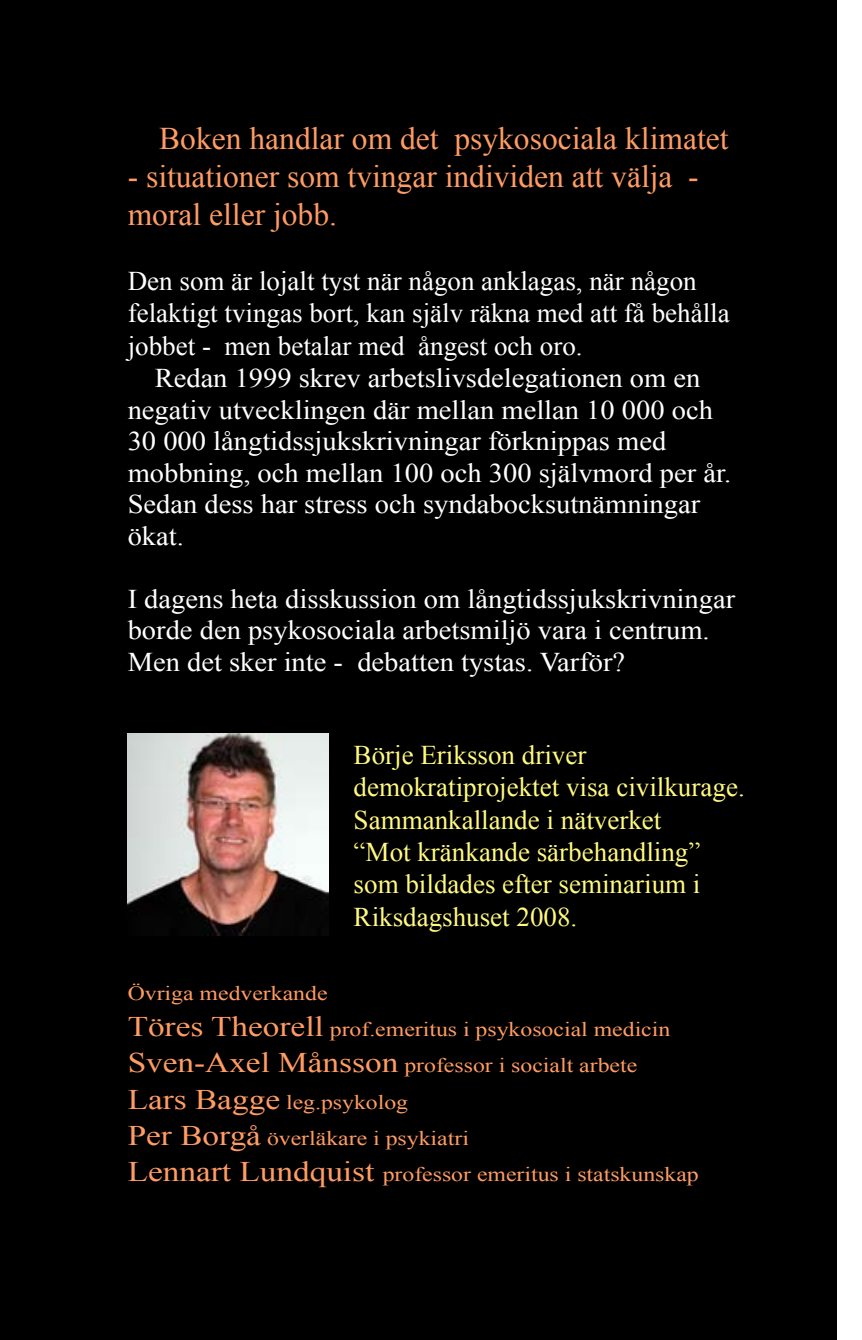
<style>
.page{position:relative;width:862px;height:1340px;background:#fff}
.page>*{position:absolute;margin:0;border:0;box-sizing:border-box;transform-origin:0 0}
.t1{font:31.5px/37.8px "Times New Roman";color:#ff9c63}
.t2{font:27px/31.5px "Times New Roman";color:#fff;scale:1.05 1}
.t3{font:27px/32.4px "Times New Roman";color:#fffa7f}
.t4{font:27px/32.4px "Times New Roman";color:#fff}
.t5{font:20.25px/36.2px "Times New Roman";color:#ff9c63;scale:1.17 1}
.s1{font-size:28.35px}
</style>
<div class="page">
<div style="left:0;top:0;width:836px;height:1339px;background:#000"></div>
<img style="left:128px;top:734px;width:200px;height:201px">
<p class="t1" style="left:159px;top:119px;width:570px">Boken handlar om det psykosociala klimatet</p>
<p class="t1" style="left:128px;top:157px;width:572px">- situationer som tvingar individen att välja - moral eller jobb.</p>
<p class="t4" style="left:128px;top:264px;width:603px">Den som är lojalt tyst när någon anklagas, när någon felaktigt tvingas bort, kan själv räkna med att få behålla jobbet - men betalar med ångest och oro.</p>
<p class="t2" style="left:128px;top:362px;width:576px;text-indent:27px">Redan 1999 skrev arbetslivsdelegationen om en negativ utvecklingen där mellan mellan 10 000 och 30 000 långtidssjukskrivningar förknippas med mobbning, och mellan 100 och 300 självmord per år.<br>Sedan dess har stress och syndabocksutnämningar ökat.</p>
<p class="t2" style="left:128px;top:582px;width:579px">I dagens heta disskussion om långtidssjukskrivningar borde den psykosociala arbetsmiljö vara i centrum.<br>Men det sker inte - debatten tystas. Varför?</p>
<p class="t3" style="left:353px;top:738px;width:392px">Börje Eriksson driver demokratiprojektet visa civilkurage.<br>Sammankallande i nätverket<br>“Mot kränkande särbehandling” som bildades efter seminarium i<br>Riksdagshuset 2008.</p>
<p class="t5" style="left:128px;top:974px;width:489px">Övriga medverkande<br><span class="s1">Töres Theorell</span> prof.emeritus i psykosocial medicin <span class="s1">Sven-Axel Månsson</span> professor i socialt arbete <span class="s1">Lars Bagge</span> leg.psykolog<br><span class="s1">Per Borgå</span> överläkare i psykiatri<br><span class="s1">Lennart Lundquist</span> professor emeritus i statskunskap</p>
</div>
